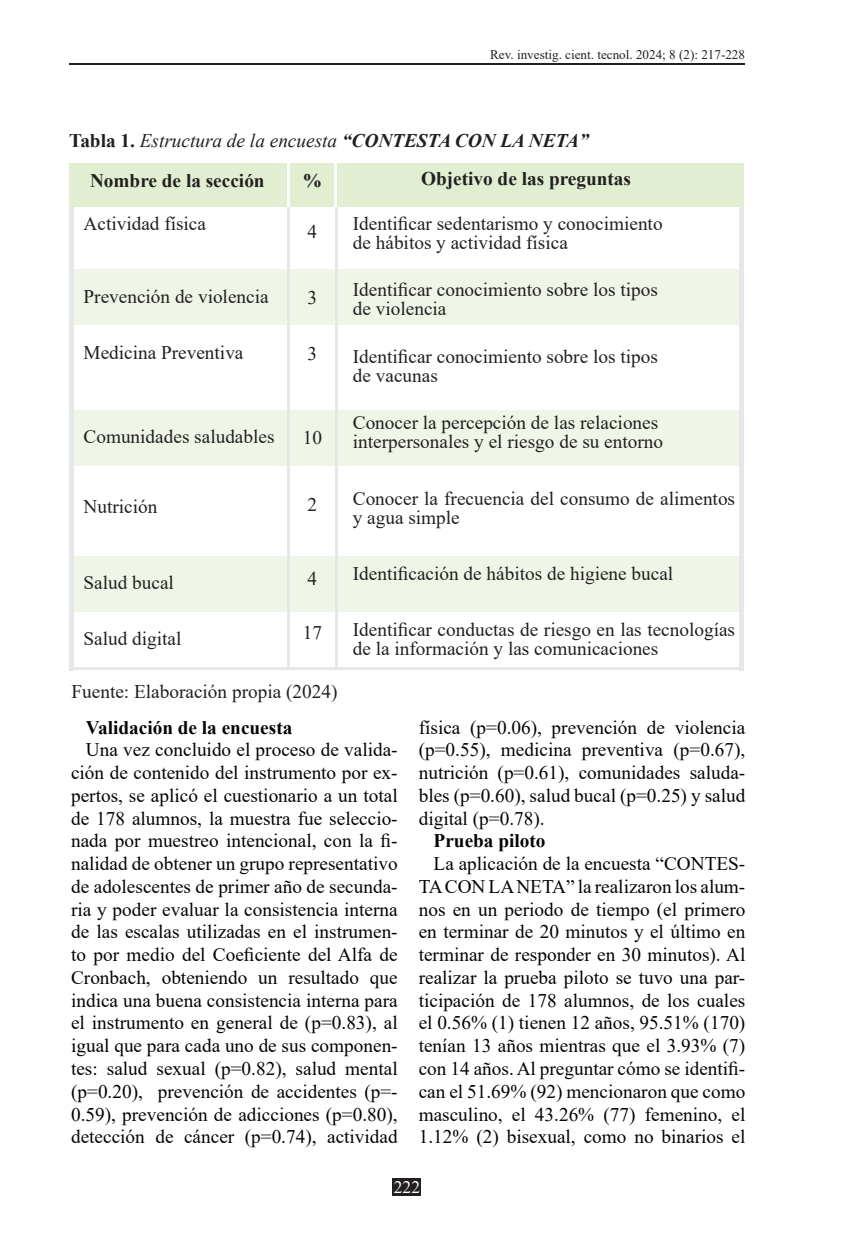
<style>
.page{position:relative;width:844px;height:1241px;background:#fff}
.page>*{position:absolute;margin:0;border:0;box-sizing:border-box;transform-origin:0 0}
.t1{font:19.25px/22.8px "Times New Roman";color:#040503;text-align:justify}
.Estilo_de_párrafo_1{font:19.25px/19.2px "Times New Roman";color:#231f20}
.Estilo_de_párrafo_1-2{font:italic 19.25px "Times New Roman";color:#231f20}
.Estilo_de_párrafo_1-3{font:700 19.25px "Times New Roman";color:#231f20}
.t2{font:700 19.25px "Times New Roman";color:#040503}
.t3{font:17.5px "Times New Roman";color:#fff}
.t4{font:13.12px "Times New Roman";color:#231f20}
.s1{font-weight:700;font-style:normal}
.s2{font-weight:700}
</style>
<div class="page">
<hr style="left:69px;top:63px;width:675px;height:2px;background:#231f20">
<div style="left:392px;top:1178px;width:29px;height:17px;background:#231f20"></div>
<hr style="left:70px;top:667px;width:668px;height:3px;background:#e6e7e9">
<div style="left:74px;top:269px;width:666px;height:56px;background:#eff6e8"></div>
<div style="left:73px;top:410px;width:666px;height:55px;background:#eff6e8"></div>
<div style="left:73px;top:556px;width:666px;height:55px;background:#eff6e8"></div>
<div style="left:69px;top:163px;width:674px;height:44px;background:#e1eed2"></div>
<hr style="left:287px;top:163px;width:3px;height:44px;background:#fff">
<hr style="left:335px;top:163px;width:2px;height:44px;background:#fff">
<div style="left:69px;top:207px;width:5px;height:463px;background:#e6e7e9"></div>
<div style="left:738px;top:207px;width:5px;height:463px;background:#e6e7e9"></div>
<hr style="left:287px;top:207px;width:3px;height:462px;background:#e6e7e9">
<hr style="left:335px;top:207px;width:2px;height:462px;background:#e6e7e9">
<p class="t4" style="left:490px;top:46px;width:256px">Rev. investig. cient. tecnol. 2024; 8 (2): 217-228</p>
<p class="Estilo_de_párrafo_1-2" style="left:69px;top:127px;width:521px"><span class="s1">Tabla 1.</span> Estructura de la encuesta <span class="s2">“CONTESTA CON LA NETA”</span></p>
<p class="Estilo_de_párrafo_1-3" style="left:90px;top:167px;width:176px">Nombre de la sección</p>
<p class="Estilo_de_párrafo_1-3" style="left:302px;top:167px;width:21px">%</p>
<p class="Estilo_de_párrafo_1-3" style="left:421px;top:164px;width:211px">Objetivo de las preguntas</p>
<p class="Estilo_de_párrafo_1" style="left:83px;top:213px;width:124px">Actividad física</p>
<p class="Estilo_de_párrafo_1" style="left:353px;top:213px;width:311px">Identificar sedentarismo y conocimiento</p>
<p class="Estilo_de_párrafo_1" style="left:353px;top:232px;width:216px">de hábitos y actividad física</p>
<p class="Estilo_de_párrafo_1" style="left:353px;top:279px;width:306px">Identificar conocimiento sobre los tipos</p>
<p class="Estilo_de_párrafo_1" style="left:353px;top:299px;width:95px">de violencia</p>
<p class="Estilo_de_párrafo_1" style="left:353px;top:346px;width:306px">Identificar conocimiento sobre los tipos</p>
<p class="Estilo_de_párrafo_1" style="left:353px;top:365px;width:86px">de vacunas</p>
<p class="Estilo_de_párrafo_1" style="left:353px;top:412px;width:307px">Conocer la percepción de las relaciones</p>
<p class="Estilo_de_párrafo_1" style="left:353px;top:432px;width:312px">interpersonales y el riesgo de su entorno</p>
<p class="Estilo_de_párrafo_1" style="left:353px;top:488px;width:383px">Conocer la frecuencia del consumo de alimentos y agua simple</p>
<p class="Estilo_de_párrafo_1" style="left:353px;top:563px;width:322px">Identificación de hábitos de higiene bucal</p>
<p class="Estilo_de_párrafo_1" style="left:353px;top:619px;width:383px">Identificar conductas de riesgo en las tecnologías de la información y las comunicaciones</p>
<p class="Estilo_de_párrafo_1" style="left:307px;top:221px;width:11px">4</p>
<p class="Estilo_de_párrafo_1" style="left:83px;top:286px;width:186px">Prevención de violencia</p>
<p class="Estilo_de_párrafo_1" style="left:307px;top:287px;width:11px">3</p>
<p class="Estilo_de_párrafo_1" style="left:83px;top:342px;width:161px">Medicina Preventiva</p>
<p class="Estilo_de_párrafo_1" style="left:307px;top:343px;width:11px">3</p>
<p class="Estilo_de_párrafo_1" style="left:83px;top:426px;width:192px">Comunidades saludables</p>
<p class="Estilo_de_párrafo_1" style="left:302px;top:427px;width:21px">10</p>
<p class="Estilo_de_párrafo_1" style="left:307px;top:494px;width:11px">2</p>
<p class="Estilo_de_párrafo_1" style="left:83px;top:496px;width:75px">Nutrición</p>
<p class="Estilo_de_párrafo_1" style="left:307px;top:567px;width:11px">4</p>
<p class="Estilo_de_párrafo_1" style="left:83px;top:572px;width:92px">Salud bucal</p>
<p class="Estilo_de_párrafo_1" style="left:302px;top:622px;width:21px">17</p>
<p class="Estilo_de_párrafo_1" style="left:83px;top:628px;width:99px">Salud digital</p>
<p class="Estilo_de_párrafo_1" style="left:71px;top:681px;width:267px">Fuente: Elaboración propia (2024)</p>
<p class="t2" style="left:86px;top:713px;width:208px">Validación de la encuesta</p>
<p class="t1" style="left:71px;top:737px;width:328px;text-indent:15px">Una vez concluido el proceso de valida&shy;ción de contenido del instrumento por ex&shy;pertos, se aplicó el cuestionario a un total de 178 alumnos, la muestra fue seleccio&shy;nada por muestreo intencional, con la fi&shy;nalidad de obtener un grupo representativo de adolescentes de primer año de secunda&shy;ria y poder evaluar la consistencia interna de las escalas utilizadas en el instrumen&shy;to por medio del Coeficiente del Alfa de Cronbach, obteniendo un resultado que indica una buena consistencia interna para el instrumento en general de (p=0.83), al igual que para cada uno de sus componen&shy;tes: salud sexual (p=0.82), salud mental (p=0.20), prevención de accidentes (p=- 0.59), prevención de adicciones (p=0.80), detección de cáncer (p=0.74), actividad</p>
<p class="t1" style="left:418px;top:715px;width:328px">física (p=0.06), prevención de violencia (p=0.55), medicina preventiva (p=0.67), nutrición (p=0.61), comunidades saluda&shy;bles (p=0.60), salud bucal (p=0.25) y salud digital (p=0.78).</p>
<p class="t2" style="left:433px;top:826px;width:113px">Prueba piloto</p>
<p class="t1" style="left:418px;top:851px;width:328px;text-indent:15px">La aplicación de la encuesta “CONTES-TA CON LA NETA” la realizaron los alum&shy;nos en un periodo de tiempo (el primero en terminar de 20 minutos y el último en terminar de responder en 30 minutos). Al realizar la prueba piloto se tuvo una par&shy;ticipación de 178 alumnos, de los cuales el 0.56% (1) tienen 12 años, 95.51% (170) tenían 13 años mientras que el 3.93% (7) con 14 años. Al preguntar cómo se identifi&shy;can el 51.69% (92) mencionaron que como masculino, el 43.26% (77) femenino, el 1.12% (2) bisexual, como no binarios el</p>
<p class="t3" style="left:393px;top:1174px;width:28px">222</p>
</div>
